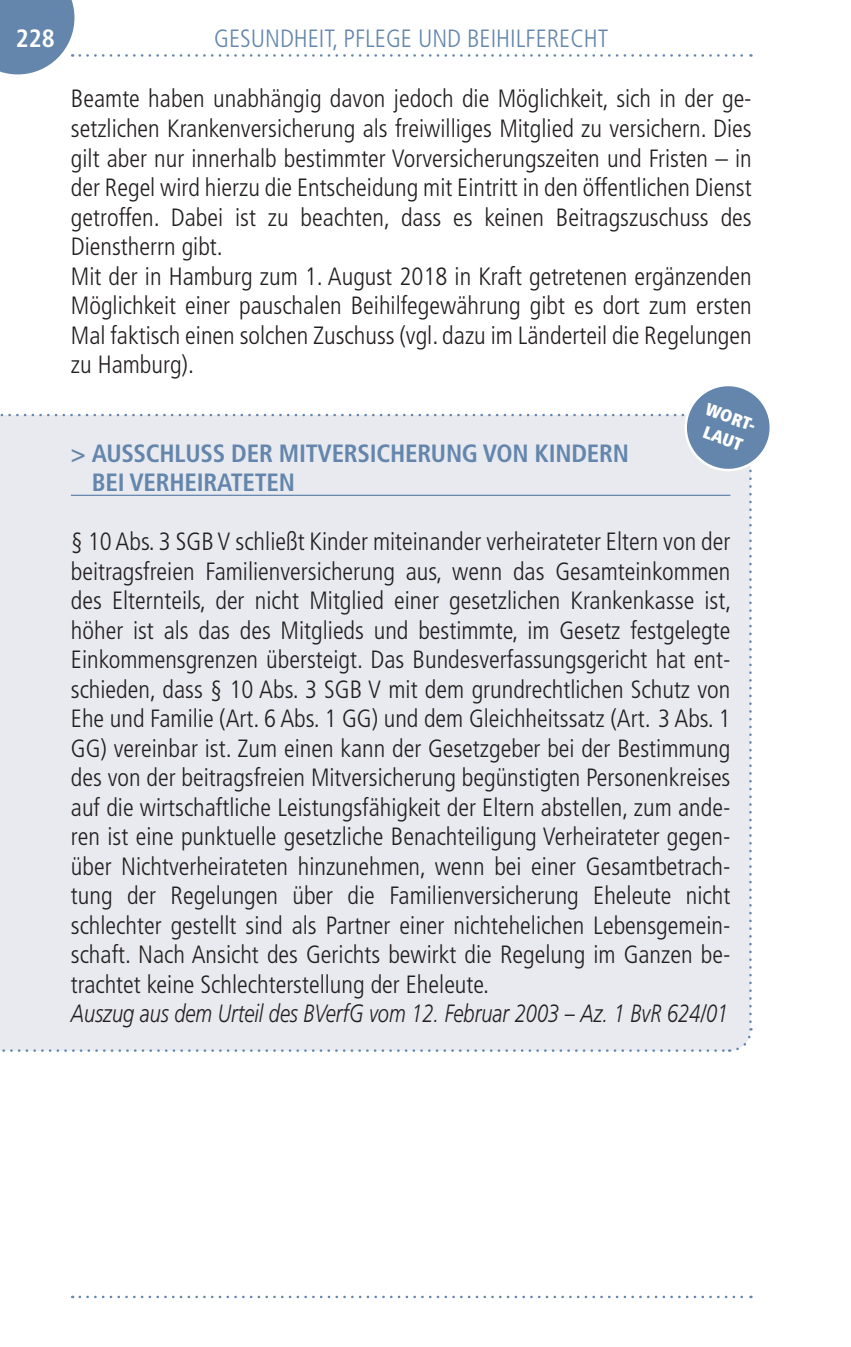
<style>
.page{position:relative;width:851px;height:1347px;background:#fff}
.page>*{position:absolute;margin:0;border:0;box-sizing:border-box;transform-origin:0 0}
.t1{font:300 condensed 25px/29.5px "Frutiger";color:#231f20}
.t2{font:700 condensed 25px/29.5px "Frutiger";letter-spacing:-.01em;color:#6486ac}
.t3{font:300 condensed 25px "Frutiger";color:#6486ac}
.t4{font:700 condensed 25px "Frutiger";color:#fff}
.t5{font:900 condensed 17.5px/22.5px "Frutiger";color:#fff;text-align:center}
.s1{font-style:italic;font-stretch:normal}
</style>
<div class="page">
<svg style="left:80px;top:1295px;width:671px;height:3px"></svg>
<svg style="left:80px;top:54px;width:671px;height:3px"></svg>
<svg style="left:0;top:0;width:74px;height:74px;background:#7694b5"></svg>
<svg style="left:0;top:1028px;width:752px;height:24px;background:#e5e8ee"></svg>
<svg style="left:0;top:386px;width:770px;height:635px;background:#e7e9ef"></svg>
<p class="t4" style="left:16px;top:28px;width:40px">228</p>
<p class="t3" style="left:214px;top:28px;width:395px">GESUNDHEIT, PFLEGE UND BEIHILFERECHT</p>
<p class="t1" style="left:71px;top:86px;width:682px">Beamte haben unabhängig davon jedoch die Möglichkeit, sich in der ge&shy;setzlichen Krankenversicherung als freiwilliges Mitglied zu versichern. Dies gilt aber nur innerhalb bestimmter Vorversicherungszeiten und Fristen – in der Regel wird hierzu die Entscheidung mit Eintritt in den öffentlichen Dienst getroffen. Dabei ist zu beachten, dass es keinen Beitragszuschuss des Dienstherrn gibt.<br>Mit der in Hamburg zum 1. August 2018 in Kraft getretenen ergänzenden Möglichkeit einer pauschalen Beihilfegewährung gibt es dort zum ersten Mal faktisch einen solchen Zuschuss (vgl. dazu im Länderteil die Regelungen zu Hamburg).</p>
<p class="t5" style="left:709px;top:399px;width:56px;rotate:20deg">WORT-<br>LAUT</p>
<p class="t2" style="left:92px;top:440px;width:538px;text-indent:-21px">&gt; AUSSCHLUSS DER MITVERSICHERUNG VON KINDERN<br>BEI VERHEIRATETEN</p>
<p class="t1" style="left:71px;top:529px;width:661px">§ 10 Abs. 3 SGB V schließt Kinder miteinander verheirateter Eltern von der beitragsfreien Familienversicherung aus, wenn das Gesamteinkommen des Elternteils, der nicht Mitglied einer gesetzlichen Krankenkasse ist, höher ist als das des Mitglieds und bestimmte, im Gesetz festgelegte Einkommensgrenzen übersteigt. Das Bundesverfassungsgericht hat ent&shy;schieden, dass § 10 Abs. 3 SGB V mit dem grundrechtlichen Schutz von Ehe und Familie (Art. 6 Abs. 1 GG) und dem Gleichheitssatz (Art. 3 Abs. 1<br>GG) vereinbar ist. Zum einen kann der Gesetzgeber bei der Bestimmung des von der beitragsfreien Mitversicherung begünstigten Personenkreises auf die wirtschaftliche Leistungsfähigkeit der Eltern abstellen, zum ande&shy;ren ist eine punktuelle gesetzliche Benachteiligung Verheirateter gegen&shy;über Nichtverheirateten hinzunehmen, wenn bei einer Gesamtbetrach&shy;tung der Regelungen über die Familienversicherung Eheleute nicht schlechter gestellt sind als Partner einer nichtehelichen Lebensgemein&shy;schaft. Nach Ansicht des Gerichts bewirkt die Regelung im Ganzen be&shy;trachtet keine Schlechterstellung der Eheleute.<br><span class="s1">Auszug aus dem Urteil des BVerfG vom 12. Februar 2003 – Az. 1 BvR 624/01</span></p>
</div>
